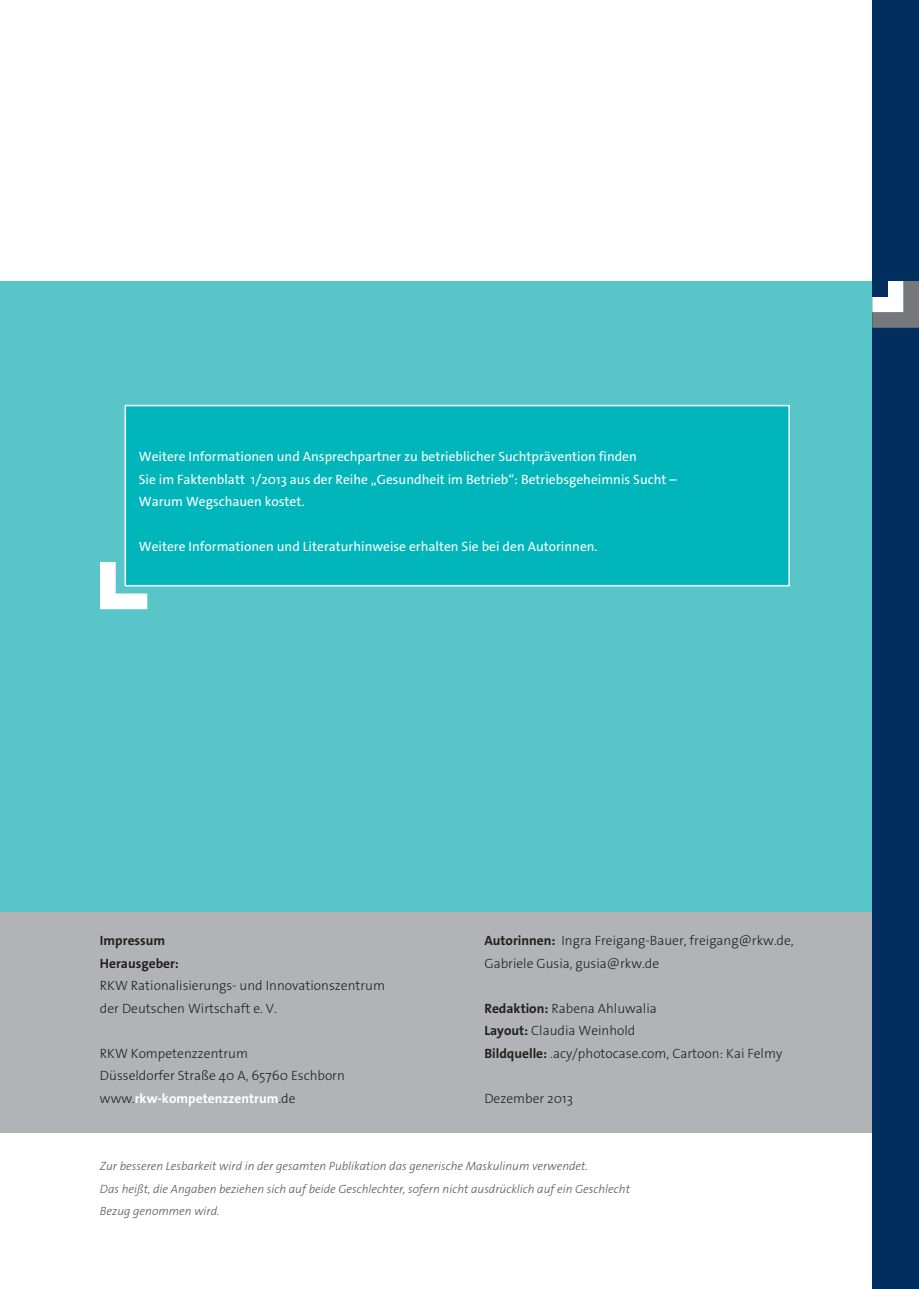
<style>
.page{position:relative;width:919px;height:1289px;background:#fff}
.page>*{position:absolute;margin:0;border:0;box-sizing:border-box;transform-origin:0 0}
.literaturempfehlung{font:300 13.5px/22.5px "The Sans Os F";color:#231f20}
.copy_P_kasten{font:13.5px/22.5px "The Sans Os F";color:#fff}
.quelle_P{font:italic 300 12px/22.5px "The Sans Os F";color:#57585a}
.s1{font-weight:700}
.s2{font-weight:700;color:#fff}
</style>
<div class="page">
<div style="left:0;top:281px;width:872px;height:641px;background:#58c5c8"></div>
<div style="left:0;top:912px;width:872px;height:220px;background:#b2b3b7"></div>
<div style="left:872px;top:0;width:46px;height:1288px;background:#002e5e"></div>
<div style="left:125px;top:405px;width:664px;height:180px;background:#00b6ba"></div>
<div style="left:124px;top:405px;width:665px;height:181px;border:2px solid #fff"></div>
<svg style="left:100px;top:562px;width:47px;height:47px"></svg>
<svg style="left:872px;top:281px;width:46px;height:47px;background:#a5a7ab"></svg>
<div style="left:872px;top:281px;width:15px;height:15px;background:#002e5e"></div>
<p class="copy_P_kasten" style="left:139px;top:445px;width:539px">Weitere Informationen und Ansprechpartner zu betrieblicher Suchtprävention finden<br>Sie im Faktenblatt 1/2013 aus der Reihe „Gesundheit im Betrieb“: Betriebsgeheimnis Sucht –<br>Warum Wegschauen kostet.</p>
<p class="copy_P_kasten" style="left:139px;top:535px;width:460px">Weitere Informationen und Literaturhinweise erhalten Sie bei den Autorinnen.</p>
<p class="literaturempfehlung" style="left:100px;top:929px;width:286px"><span class="s1">Impressum<br>Herausgeber:<br></span>RKW Rationalisierungs- und Innovationszentrum der Deutschen Wirtschaft e. V.</p>
<p class="literaturempfehlung" style="left:100px;top:1041px;width:246px">RKW Kompetenzzentrum<br>Düsseldorfer Straße 40 A, 65760 Eschborn www.<span class="s2">rkw-kompetenzzentrum</span>.de</p>
<p class="literaturempfehlung" style="left:484px;top:929px;width:311px"><span class="s1">Autorinnen:</span> Ingra Freigang-Bauer, freigang@rkw.de,<br>Gabriele Gusia, gusia@rkw.de</p>
<p class="literaturempfehlung" style="left:484px;top:996px;width:299px"><span class="s1">Redaktion:</span> Rabena Ahluwalia<br><span class="s1">Layout:</span> Claudia Weinhold<br><span class="s1">Bildquelle:</span> .acy/photocase.com, Cartoon: Kai Felmy</p>
<p class="literaturempfehlung" style="left:484px;top:1086px;width:90px">Dezember 2013</p>
<p class="quelle_P" style="left:100px;top:1154px;width:531px">Zur besseren Lesbarkeit wird in der gesamten Publikation das generische Maskulinum verwendet.<br>Das heißt, die Angaben beziehen sich auf beide Geschlechter, sofern nicht ausdrücklich auf ein Geschlecht<br>Bezug genommen wird.</p>
</div>
